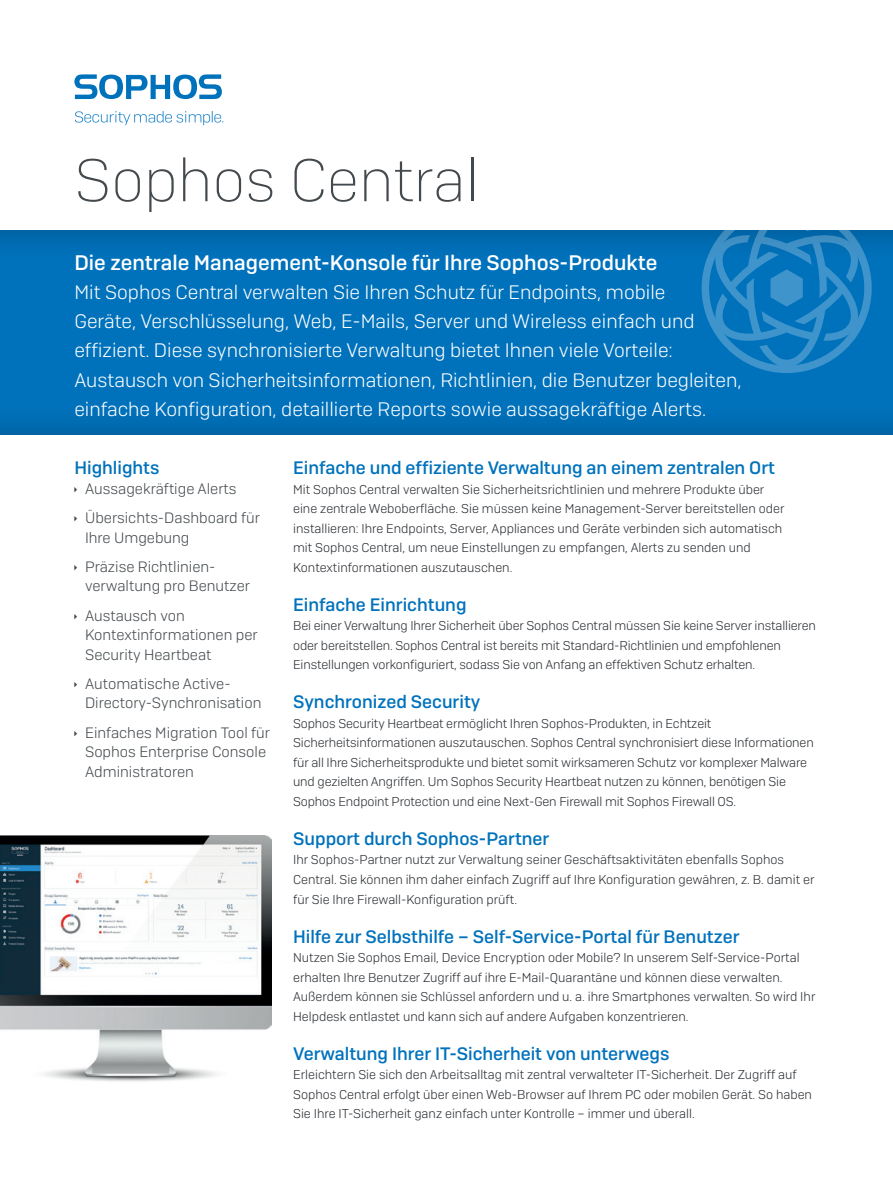
<style>
.page{position:relative;width:893px;height:1191px;background:#fff}
.page>*{position:absolute;margin:0;border:0;box-sizing:border-box;transform-origin:0 0}
.t1{font:200 60px "Sophos Sans";color:#43494d}
.Intro_subheading{font:500 21px "Sophos Sans";color:#fff}
.Intro_copy{font:300 19.5px/29.2px "Sophos Sans";color:#fff}
.Subheading_1{font:500 18px "Sophos Sans";color:#0072bc}
.t2{font:300 15px/19.5px "Sophos Sans";color:#43494d}
.Body_Copy{font:300 12.75px/19.5px "Sophos Sans";color:#282c31}
</style>
<div class="page">
<div style="left:0;top:229px;width:893px;height:207px;background:#231f20;opacity:.3"></div>
<svg style="left:702px;top:229px;width:170px;height:144px;background:#1a7fc0"></svg>
<img style="left:0;top:835px;width:272px;height:247px">
<svg style="left:74px;top:74px;width:148px;height:25px"></svg>
<svg style="left:75px;top:111px;width:148px;height:14px"></svg>
<p class="t1" style="left:74px;top:145px;width:406px">Sophos Central</p>
<p class="Intro_subheading" style="left:74px;top:249px;width:585px">Die zentrale Management-Konsole für Ihre Sophos-Produkte</p>
<p class="Intro_copy" style="left:74px;top:277px;width:669px">Mit Sophos Central verwalten Sie Ihren Schutz für Endpoints, mobile<br>Geräte, Verschlüsselung, Web, E-Mails, Server und Wireless einfach und effizient. Diese synchronisierte Verwaltung bietet Ihnen viele Vorteile:<br>Austausch von Sicherheitsinformationen, Richtlinien, die Benutzer begleiten, einfache Konfiguration, detaillierte Reports sowie aussagekräftige Alerts.</p>
<p class="Subheading_1" style="left:74px;top:457px;width:87px">Highlights</p>
<p class="t2" style="left:85px;top:478px;width:153px">Aussagekräftige Alerts</p>
<p class="t2" style="left:85px;top:508px;width:176px">Übersichts-Dashboard für<br>Ihre Umgebung</p>
<p class="t2" style="left:85px;top:556px;width:167px">Präzise Richtlinien&shy;verwaltung pro Benutzer</p>
<p class="t2" style="left:85px;top:605px;width:174px">Austausch von<br>Kontextinformationen per<br>Security Heartbeat</p>
<p class="t2" style="left:85px;top:673px;width:178px">Automatische Active-<br>Directory-Synchronisation</p>
<p class="t2" style="left:85px;top:722px;width:187px">Einfaches Migration Tool für<br>Sophos Enterprise Console<br>Administratoren</p>
<p class="Subheading_1" style="left:293px;top:457px;width:484px">Einfache und effiziente Verwaltung an einem zentralen Ort</p>
<p class="Body_Copy" style="left:293px;top:479px;width:493px">Mit Sophos Central verwalten Sie Sicherheitsrichtlinien und mehrere Produkte über eine zentrale Weboberfläche. Sie müssen keine Management-Server bereitstellen oder installieren: Ihre Endpoints, Server, Appliances und Geräte verbinden sich automatisch mit Sophos Central, um neue Einstellungen zu empfangen, Alerts zu senden und Kontextinformationen auszutauschen.</p>
<p class="Subheading_1" style="left:293px;top:593px;width:175px">Einfache Einrichtung</p>
<p class="Body_Copy" style="left:293px;top:616px;width:524px">Bei einer Verwaltung Ihrer Sicherheit über Sophos Central müssen Sie keine Server installieren oder bereitstellen. Sophos Central ist bereits mit Standard-Richtlinien und empfohlenen<br>Einstellungen vorkonfiguriert, sodass Sie von Anfang an effektiven Schutz erhalten.</p>
<p class="Subheading_1" style="left:293px;top:691px;width:189px">Synchronized Security</p>
<p class="Body_Copy" style="left:293px;top:713px;width:522px">Sophos Security Heartbeat ermöglicht Ihren Sophos-Produkten, in Echtzeit Sicherheitsinformationen auszutauschen. Sophos Central synchronisiert diese Informationen für all Ihre Sicherheitsprodukte und bietet somit wirksameren Schutz vor komplexer Malware und gezielten Angriffen. Um Sophos Security Heartbeat nutzen zu können, benötigen Sie Sophos Endpoint Protection und eine Next-Gen Firewall mit Sophos Firewall OS.</p>
<p class="Subheading_1" style="left:293px;top:827px;width:258px">Support durch Sophos-Partner</p>
<p class="Body_Copy" style="left:293px;top:850px;width:523px">Ihr Sophos-Partner nutzt zur Verwaltung seiner Geschäftsaktivitäten ebenfalls Sophos<br>Central. Sie können ihm daher einfach Zugriff auf Ihre Konfiguration gewähren, z. B. damit er für Sie Ihre Firewall-Konfiguration prüft.</p>
<p class="Subheading_1" style="left:293px;top:925px;width:448px">Hilfe zur Selbsthilfe – Self-Service-Portal für Benutzer</p>
<p class="Body_Copy" style="left:293px;top:947px;width:524px">Nutzen Sie Sophos Email, Device Encryption oder Mobile? In unserem Self-Service-Portal erhalten Ihre Benutzer Zugriff auf ihre E-Mail-Quarantäne und können diese verwalten.<br>Außerdem können sie Schlüssel anfordern und u. a. ihre Smartphones verwalten. So wird Ihr Helpdesk entlastet und kann sich auf andere Aufgaben konzentrieren.</p>
<p class="Subheading_1" style="left:293px;top:1042px;width:378px">Verwaltung Ihrer IT-Sicherheit von unterwegs</p>
<p class="Body_Copy" style="left:293px;top:1064px;width:520px">Erleichtern Sie sich den Arbeitsalltag mit zentral verwalteter IT-Sicherheit. Der Zugriff auf<br>Sophos Central erfolgt über einen Web-Browser auf Ihrem PC oder mobilen Gerät. So haben<br>Sie Ihre IT-Sicherheit ganz einfach unter Kontrolle – immer und überall.</p>
</div>
